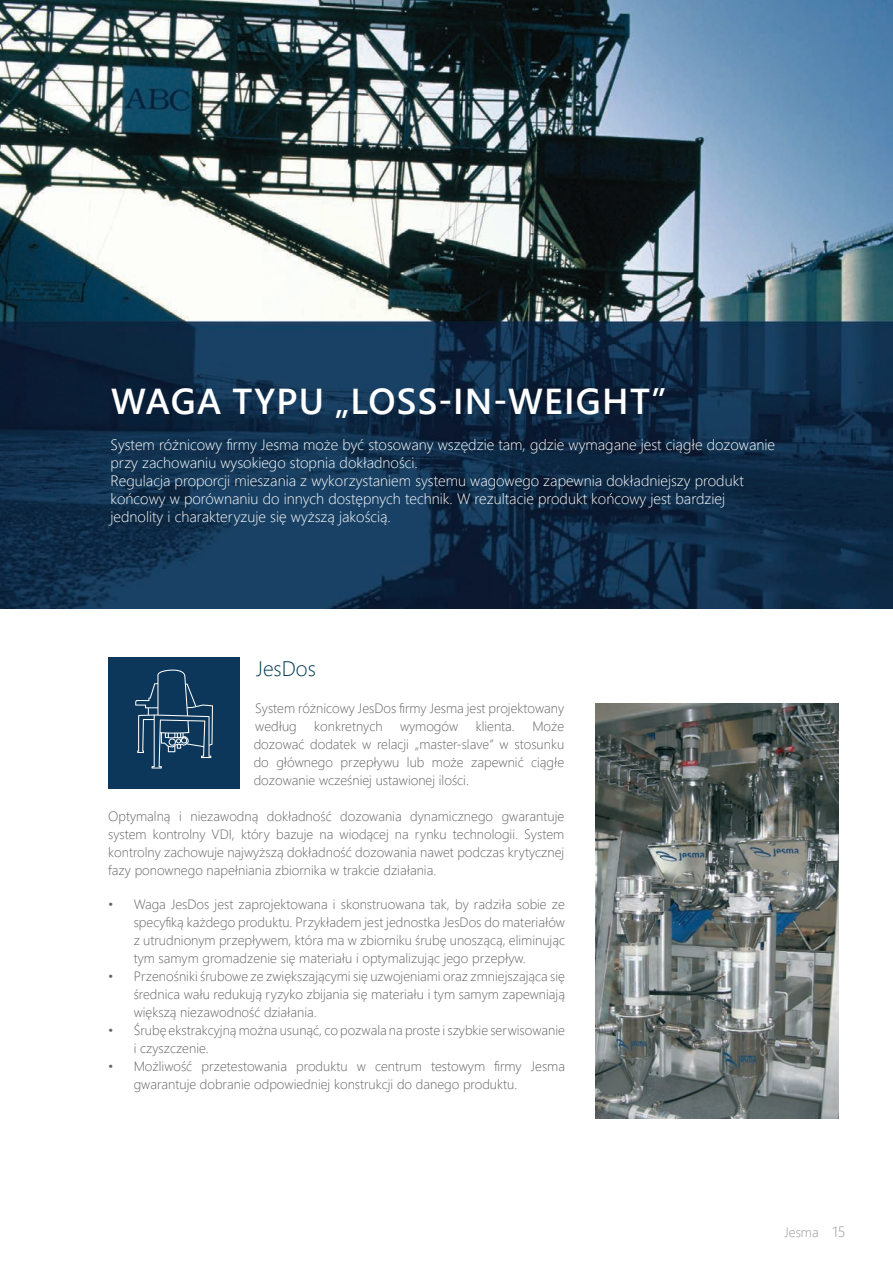
<style>
.page{position:relative;width:893px;height:1263px;background:#fff}
.page>*{position:absolute;margin:0;border:0;box-sizing:border-box;transform-origin:0 0}
.Overskrift{font:600 36px "Segoe UI";letter-spacing:.035em;color:#fff}
.n14_blue{font:300 21px "Segoe UI";color:#013954}
.naglowki2{font:300 15px/18px "Segoe UI";color:#fff}
.norm9gray{font:300 13.5px/18px "Segoe UI";color:#636366;text-align:justify}
.t1{font:300 13.5px "Segoe UI";color:#939598}
.s1{font-size:15px}
</style>
<div class="page">
<img style="left:1px;top:0;width:892px;height:608px">
<img style="left:595px;top:703px;width:244px;height:415px">
<div style="left:108px;top:657px;width:132px;height:131px;background:#0c375b"></div>
<svg style="left:135px;top:669px;width:78px;height:99px"></svg>
<p class="Overskrift" style="left:111px;top:367px;width:557px">WAGA TYPU „LOSS-IN-WEIGHT”</p>
<p class="naglowki2" style="left:111px;top:434px;width:666px">System różnicowy firmy Jesma może być stosowany wszędzie tam, gdzie wymagane jest ciągłe dozowanie przy zachowaniu wysokiego stopnia dokładności.</p>
<p class="naglowki2" style="left:111px;top:470px;width:635px">Regulacja proporcji mieszania z wykorzystaniem systemu wagowego zapewnia dokładniejszy produkt końcowy w porównaniu do innych dostępnych technik. W rezultacie produkt końcowy jest bardziej jednolity i charakteryzuje się wyższą jakością.</p>
<p class="n14_blue" style="left:256px;top:648px;width:61px">JesDos</p>
<p class="norm9gray" style="left:255px;top:698px;width:311px">System różnicowy JesDos firmy Jesma jest projektowany według</p>
<p class="norm9gray" style="left:314px;top:716px;width:70px">konkretnych</p>
<p class="norm9gray" style="left:400px;top:716px;width:60px">wymogów</p>
<p class="norm9gray" style="left:476px;top:716px;width:41px">klienta.</p>
<p class="norm9gray" style="left:254px;top:716px;width:312px;text-indent:279px">Może dozować dodatek w relacji „master-slave” w stosunku do głównego przepływu lub może zapewnić ciągłe dozowanie wcześniej ustawionej ilości.</p>
<p class="norm9gray" style="left:108px;top:806px;width:458px">Optymalną i niezawodną dokładność dozowania dynamicznego gwarantuje system kontrolny VDI, który bazuje na wiodącej na rynku technologii. System kontrolny zachowuje najwyższą dokładność dozowania nawet podczas krytycznej fazy ponownego napełniania zbiornika w trakcie działania.</p>
<p class="norm9gray" style="left:134px;top:894px;width:433px;text-indent:-26px">• Waga JesDos jest zaprojektowana i skonstruowana tak, by radziła sobie ze specyfiką każdego produktu. Przykładem jest jednostka JesDos do materiałów z utrudnionym przepływem, która ma w zbiorniku śrubę unoszącą, eliminując tym samym gromadzenie się materiału i optymalizując jego przepływ.</p>
<p class="norm9gray" style="left:134px;top:966px;width:433px;text-indent:-26px">• Przenośniki śrubowe ze zwiększającymi się uzwojeniami oraz zmniejszająca się średnica wału redukują ryzyko zbijania się materiału i tym samym zapewniają większą niezawodność działania.</p>
<p class="norm9gray" style="left:134px;top:1020px;width:433px;text-indent:-26px">• Śrubę ekstrakcyjną można usunąć, co pozwala na proste i szybkie serwisowanie i czyszczenie.</p>
<p class="norm9gray" style="left:134px;top:1056px;width:433px;text-indent:-26px">• Możliwość przetestowania produktu w centrum testowym firmy Jesma gwarantuje dobranie odpowiedniej konstrukcji do danego produktu.</p>
<p class="t1" style="left:784px;top:1219px;width:63px">Jesma <span class="s1">15</span></p>
</div>
